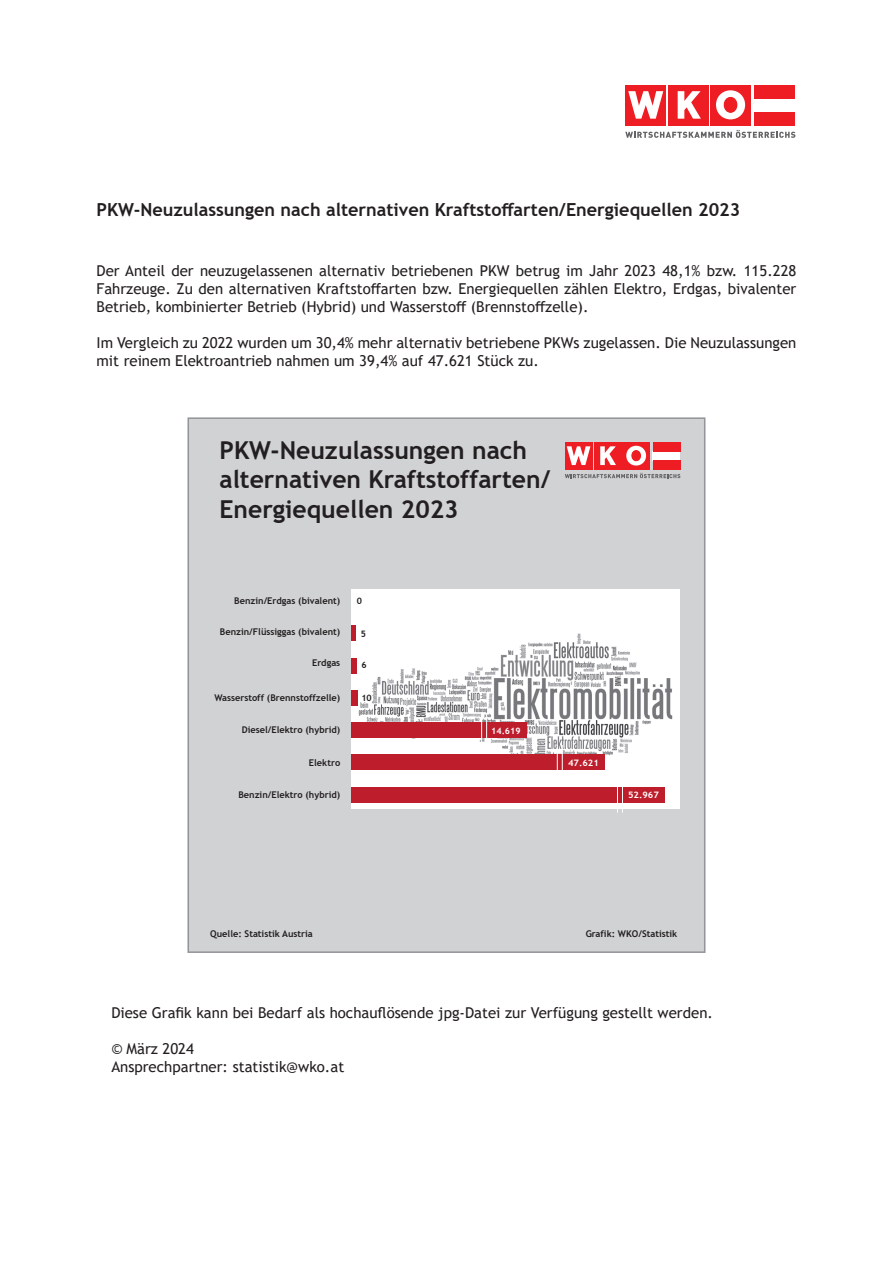
<style>
.page{position:relative;width:893px;height:1263px;background:#fff}
.page>*{position:absolute;margin:0;border:0;box-sizing:border-box;transform-origin:0 0}
.t1{font:700 24.75px/29.7px "Trebuchet MS";color:#231f20}
.t2{font:700 18px "Trebuchet MS";color:#231f20}
.t3{font:15px/18px "Trebuchet MS";color:#231f20}
.t4{font:700 9.3px "Trebuchet MS";color:#231f20}
.t5{font:700 8.85px "Trebuchet MS";color:#fff;scale:1.05 1}
.t6{font:700 8.85px "Trebuchet MS";color:#fff}
.t7{font:700 8.85px "Trebuchet MS";color:#231f20}
</style>
<div class="page">
<div style="left:710px;top:85px;width:41px;height:40px;background:#ee1d23"></div>
<div style="left:668px;top:85px;width:40px;height:40px;background:#ee1d23"></div>
<svg style="left:625px;top:130px;width:170px;height:8px"></svg>
<svg style="left:678px;top:91px;width:23px;height:28px"></svg>
<div style="left:626px;top:85px;width:40px;height:40px;background:#ee1d23"></div>
<svg style="left:628px;top:91px;width:35px;height:28px"></svg>
<div style="left:755px;top:85px;width:40px;height:14px;background:#ee1d23"></div>
<div style="left:755px;top:112px;width:40px;height:13px;background:#ee1d23"></div>
<svg style="left:716px;top:90px;width:29px;height:29px"></svg>
<div style="left:724px;top:97px;width:13px;height:15px;background:#ee1d23;border-radius:50%"></div>
<div style="left:724px;top:97px;width:13px;height:16px;border:1px solid #ee1d23;border-radius:50%"></div>
<div style="left:188px;top:418px;width:517px;height:534px;background:#d1d2d4"></div>
<img style="left:352px;top:589px;width:328px;height:219px">
<div style="left:653px;top:451px;width:27px;height:9px;background:#fff"></div>
<div style="left:622px;top:442px;width:28px;height:28px;background:#ee1d23"></div>
<div style="left:594px;top:442px;width:27px;height:28px;background:#ee1d23"></div>
<svg style="left:565px;top:473px;width:115px;height:5px"></svg>
<svg style="left:600px;top:446px;width:16px;height:19px"></svg>
<div style="left:565px;top:442px;width:27px;height:28px;background:#ee1d23"></div>
<svg style="left:567px;top:446px;width:23px;height:19px"></svg>
<div style="left:653px;top:442px;width:27px;height:9px;background:#ee1d23"></div>
<div style="left:653px;top:460px;width:27px;height:10px;background:#ee1d23"></div>
<svg style="left:626px;top:446px;width:20px;height:19px"></svg>
<div style="left:632px;top:451px;width:8px;height:10px;background:#ee1d23;border-radius:50%"></div>
<div style="left:632px;top:450px;width:9px;height:11px;border:1px solid #ee1d23;border-radius:50%"></div>
<div style="left:352px;top:690px;width:6px;height:16px;background:#be1d2c"></div>
<div style="left:352px;top:658px;width:5px;height:15px;background:#be1d2c"></div>
<div style="left:187px;top:417px;width:518px;height:536px;border:2px solid #939598"></div>
<hr style="left:352px;top:626px;width:4px;height:15px;background:#be1d2c">
<div style="left:352px;top:723px;width:175px;height:15px;background:#be1d2c"></div>
<hr style="left:486px;top:713px;width:1px;height:35px;background:#fff">
<hr style="left:481px;top:713px;width:1px;height:35px;background:#fff">
<div style="left:352px;top:755px;width:253px;height:15px;background:#be1d2c"></div>
<hr style="left:562px;top:745px;width:1px;height:35px;background:#fff">
<hr style="left:557px;top:745px;width:1px;height:35px;background:#fff">
<div style="left:352px;top:787px;width:313px;height:15px;background:#be1d2c"></div>
<hr style="left:622px;top:778px;width:1px;height:34px;background:#fff">
<hr style="left:617px;top:778px;width:1px;height:35px;background:#fff">
<p class="t2" style="left:97px;top:199px;width:645px">PKW-Neuzulassungen nach alternativen Kraftstoffarten/Energiequellen 2023</p>
<p class="t3" style="left:97px;top:262px;width:701px;text-align:justify">Der Anteil der neuzugelassenen alternativ betriebenen PKW betrug im Jahr 2023 48,1% bzw. 115.228<br>Fahrzeuge. Zu den alternativen Kraftstoffarten bzw. Energiequellen zählen Elektro, Erdgas, bivalenter Betrieb, kombinierter Betrieb (Hybrid) und Wasserstoff (Brennstoffzelle).</p>
<p class="t3" style="left:97px;top:334px;width:701px">Im Vergleich zu 2022 wurden um 30,4% mehr alternativ betriebene PKWs zugelassen. Die Neuzulassungen mit reinem Elektroantrieb nahmen um 39,4% auf 47.621 Stück zu.</p>
<h1 class="t1" style="left:219px;top:435px;width:332px">PKW-Neuzulassungen nach alternativen Kraftstoffarten/<br>Energiequellen 2023</h1>
<p class="t4" style="left:234px;top:595px;width:107px">Benzin/Erdgas (bivalent)</p>
<p class="t7" style="left:357px;top:596px;width:7px">0</p>
<p class="t4" style="left:220px;top:626px;width:122px">Benzin/Flüssiggas (bivalent)</p>
<p class="t7" style="left:361px;top:628px;width:7px">5</p>
<p class="t4" style="left:312px;top:657px;width:30px">Erdgas</p>
<p class="t7" style="left:362px;top:660px;width:7px">6</p>
<p class="t4" style="left:214px;top:692px;width:127px">Wasserstoff (Brennstoffzelle)</p>
<p class="t7" style="left:361px;top:692px;width:12px">10</p>
<p class="t4" style="left:242px;top:724px;width:100px">Diesel/Elektro (hybrid)</p>
<p class="t4" style="left:309px;top:756px;width:33px">Elektro</p>
<p class="t6" style="left:491px;top:725px;width:31px">14.619</p>
<p class="t5" style="left:568px;top:757px;width:31px">47.621</p>
<p class="t4" style="left:238px;top:789px;width:103px">Benzin/Elektro (hybrid)</p>
<p class="t5" style="left:628px;top:789px;width:31px">52.967</p>
<p class="t4" style="left:210px;top:927px;width:104px">Quelle: Statistik Austria</p>
<p class="t4" style="left:586px;top:927px;width:93px">Grafik: WKO/Statistik</p>
<p class="t3" style="left:111px;top:1004px;width:603px">Diese Grafik kann bei Bedarf als hochauflösende jpg-Datei zur Verfügung gestellt werden.</p>
<p class="t3" style="left:111px;top:1040px;width:234px">© März 2024<br>Ansprechpartner: statistik@wko.at</p>
</div>
